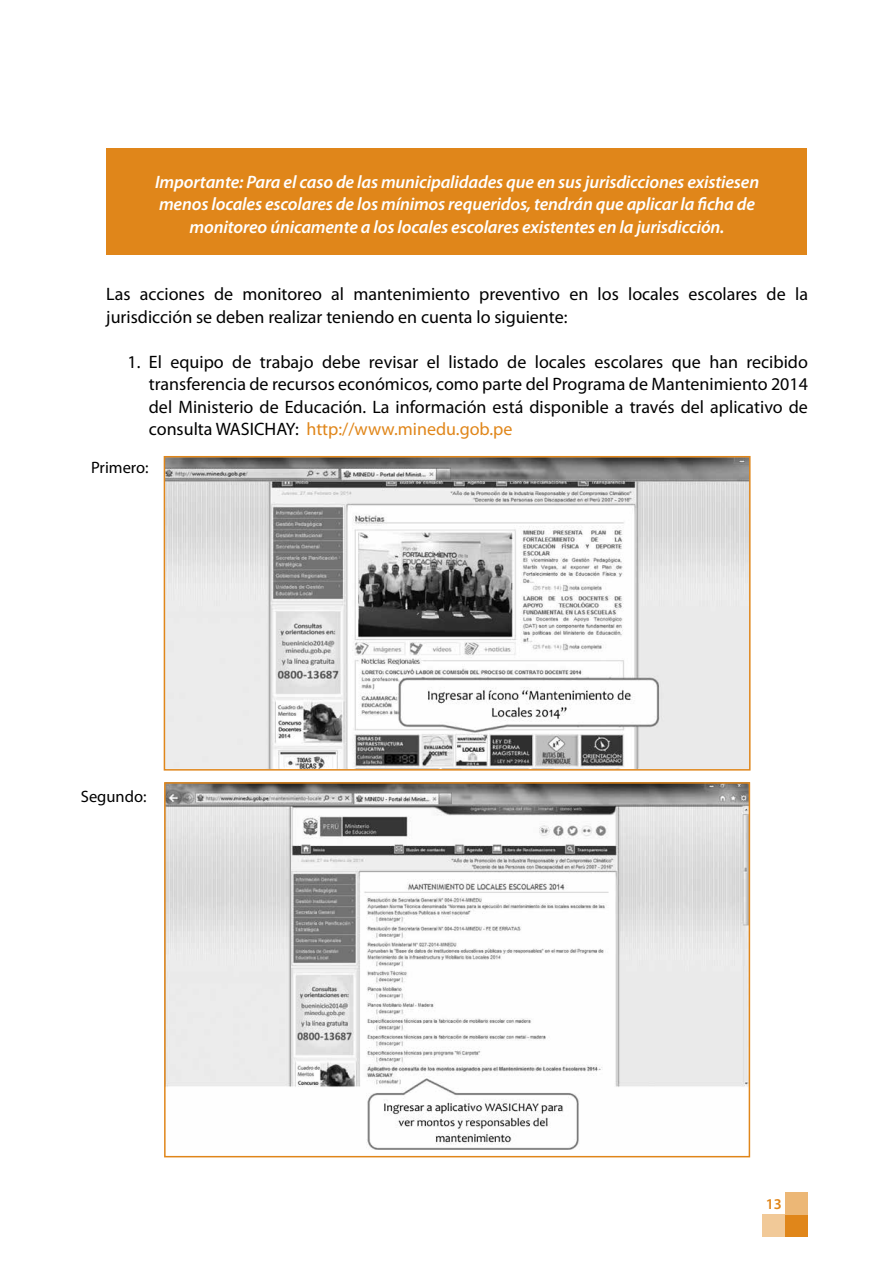
<style>
.page{position:relative;width:893px;height:1263px;background:#fff}
.page>*{position:absolute;margin:0;border:0;box-sizing:border-box;transform-origin:0 0}
.t1{font:18px/22.5px "Myriad Pro";color:#000}
.t2{font:italic 600 18px/22.5px "Myriad Pro";letter-spacing:-.01em;color:#fff;text-align:center}
.t3{font:16.5px "Myriad Pro";color:#000}
.t4{font:600 15px "Myriad Pro";color:#e0861a}
.s1{color:#e0861a}
</style>
<div class="page">
<div style="left:785px;top:1214px;width:23px;height:23px;background:#e0861a"></div>
<div style="left:762px;top:1214px;width:23px;height:23px;background:#f1c998"></div>
<div style="left:785px;top:1191px;width:23px;height:23px;background:#ecb776"></div>
<div style="left:106px;top:149px;width:701px;height:106px;background:#e0861a"></div>
<img style="left:167px;top:459px;width:581px;height:308px">
<div style="left:164px;top:456px;width:587px;height:314px;border:2px solid #e0861a"></div>
<img style="left:167px;top:785px;width:580px;height:364px">
<div style="left:164px;top:782px;width:586px;height:375px;border:2px solid #e0861a"></div>
<p class="t2" style="left:155px;top:170px;width:606px">Importante: Para el caso de las municipalidades que en sus jurisdicciones existiesen menos locales escolares de los mínimos requeridos, tendrán que aplicar la ficha de monitoreo únicamente a los locales escolares existentes en la jurisdicción.</p>
<p class="t1" style="left:106px;top:283px;width:703px">Las acciones de monitoreo al mantenimiento preventivo en los locales escolares de la jurisdicción se deben realizar teniendo en cuenta lo siguiente:</p>
<p class="t1" style="left:149px;top:350px;width:661px;text-align:justify;text-indent:-21px">1. El equipo de trabajo debe revisar el listado de locales escolares que han recibido transferencia de recursos económicos, como parte del Programa de Mantenimiento 2014 del Ministerio de Educación. La información está disponible a través del aplicativo de consulta WASICHAY: <span class="s1">http://www.minedu.gob.pe</span></p>
<p class="t3" style="left:91px;top:458px;width:59px">Primero:</p>
<p class="t3" style="left:81px;top:786px;width:67px">Segundo:</p>
<p class="t4" style="left:766px;top:1194px;width:18px">13</p>
</div>
